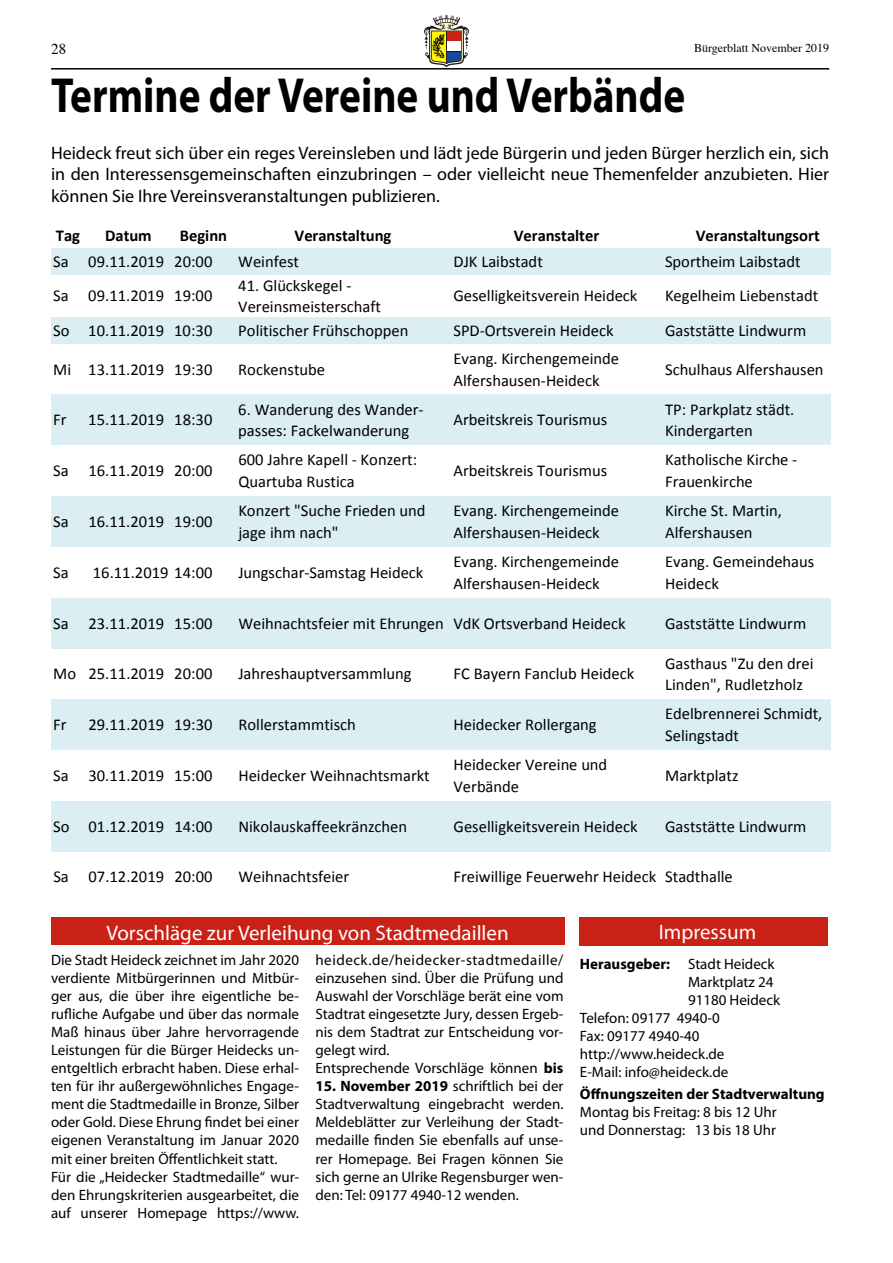
<style>
.page{position:relative;width:893px;height:1263px;background:#fff}
.page>*{position:absolute;margin:0;border:0;box-sizing:border-box;transform-origin:0 0}
.t1{font:700 49.5px "Myriad Pro";color:#000;scale:.83 1}
.t2{font:21px "Myriad Pro";color:#fff}
.t3{font:18px/21.6px "Myriad Pro";color:#000;text-align:justify}
.t4{font:16.5px/21.8px "Calibri";color:#000}
.t5{font:700 16.5px "Calibri";color:#000}
.t6{font:15px/18px "Myriad Pro";color:#000}
.t7{font:700 15px "Myriad Pro";color:#000}
.t8{font:15px "Times";color:#000}
.t9{font:12px "Times";color:#000}
.s1{font-weight:700}
.s2{font-weight:400}
</style>
<div class="page">
<hr style="left:51px;top:68px;width:778px;height:2px;background:#000">
<svg style="left:424px;top:15px;width:45px;height:52px"></svg>
<div style="left:579px;top:917px;width:248px;height:29px;background:#ca2117"></div>
<div style="left:51px;top:917px;width:513px;height:28px;background:#ca2117"></div>
<div style="left:51px;top:248px;width:779px;height:26px;background:#daeef3"></div>
<div style="left:51px;top:318px;width:779px;height:26px;background:#daeef3"></div>
<div style="left:51px;top:394px;width:779px;height:51px;background:#daeef3"></div>
<div style="left:51px;top:496px;width:779px;height:51px;background:#daeef3"></div>
<div style="left:51px;top:598px;width:779px;height:50px;background:#daeef3"></div>
<div style="left:51px;top:699px;width:779px;height:51px;background:#daeef3"></div>
<div style="left:51px;top:801px;width:779px;height:51px;background:#daeef3"></div>
<p class="t8" style="left:51px;top:35px;width:17px">28</p>
<p class="t9" style="left:694px;top:36px;width:137px">Bürgerblatt November 2019</p>
<h1 class="t1" style="left:51px;top:63px;width:765px">Termine der Vereine und Verbände</h1>
<p class="t3" style="left:51px;top:141px;width:780px">Heideck freut sich über ein reges Vereinsleben und lädt jede Bürgerin und jeden Bürger herzlich ein, sich in den Interessensgemeinschaften einzubringen – oder vielleicht neue Themenfelder anzubieten. Hier können Sie Ihre Vereinsveranstaltungen publizieren.</p>
<p class="t5" style="left:56px;top:224px;width:26px">Tag</p>
<p class="t5" style="left:105px;top:224px;width:48px">Datum</p>
<p class="t5" style="left:180px;top:224px;width:49px">Beginn</p>
<p class="t5" style="left:295px;top:224px;width:98px">Veranstaltung</p>
<p class="t5" style="left:514px;top:224px;width:87px">Veranstalter</p>
<p class="t5" style="left:696px;top:224px;width:125px">Veranstaltungsort</p>
<p class="t4" style="left:53px;top:250px;width:161px">Sa 09.11.2019 20:00</p>
<p class="t4" style="left:238px;top:250px;width:62px">Weinfest</p>
<p class="t4" style="left:453px;top:250px;width:91px">DJK Laibstadt</p>
<p class="t4" style="left:665px;top:250px;width:137px">Sportheim Laibstadt</p>
<p class="t4" style="left:53px;top:285px;width:161px">Sa 09.11.2019 19:00</p>
<p class="t4" style="left:238px;top:274px;width:144px">41. Glückskegel -<br>Vereinsmeisterschaft</p>
<p class="t4" style="left:453px;top:285px;width:186px">Geselligkeitsverein Heideck</p>
<p class="t4" style="left:665px;top:285px;width:155px">Kegelheim Liebenstadt</p>
<p class="t4" style="left:53px;top:320px;width:161px">So 10.11.2019 10:30</p>
<p class="t4" style="left:238px;top:320px;width:172px">Politischer Frühschoppen</p>
<p class="t4" style="left:453px;top:320px;width:162px">SPD-Ortsverein Heideck</p>
<p class="t4" style="left:665px;top:320px;width:143px">Gaststätte Lindwurm</p>
<p class="t4" style="left:53px;top:358px;width:161px">Mi 13.11.2019 19:30</p>
<p class="t4" style="left:238px;top:358px;width:88px">Rockenstube</p>
<p class="t4" style="left:453px;top:348px;width:167px">Evang. Kirchengemeinde<br>Alfershausen-Heideck</p>
<p class="t4" style="left:665px;top:358px;width:160px">Schulhaus Alfershausen</p>
<p class="t4" style="left:53px;top:409px;width:15px">Fr</p>
<p class="t4" style="left:88px;top:409px;width:126px">15.11.2019 18:30</p>
<p class="t4" style="left:238px;top:398px;width:187px">6. Wanderung des Wander&shy;passes: Fackelwanderung</p>
<p class="t4" style="left:453px;top:409px;width:155px">Arbeitskreis Tourismus</p>
<p class="t4" style="left:665px;top:398px;width:131px">TP: Parkplatz städt.<br>Kindergarten</p>
<p class="t4" style="left:53px;top:460px;width:161px">Sa 16.11.2019 20:00</p>
<p class="t4" style="left:238px;top:449px;width:180px">600 Jahre Kapell - Konzert:<br>Quartuba Rustica</p>
<p class="t4" style="left:453px;top:460px;width:155px">Arbeitskreis Tourismus</p>
<p class="t4" style="left:665px;top:449px;width:134px">Katholische Kirche -<br>Frauenkirche</p>
<p class="t4" style="left:53px;top:511px;width:161px">Sa 16.11.2019 19:00</p>
<p class="t4" style="left:238px;top:500px;width:189px">Konzert "Suche Frieden und jage ihm nach"</p>
<p class="t4" style="left:453px;top:500px;width:167px">Evang. Kirchengemeinde<br>Alfershausen-Heideck</p>
<p class="t4" style="left:665px;top:500px;width:118px">Kirche St. Martin,<br>Alfershausen</p>
<p class="t4" style="left:53px;top:561px;width:17px">Sa</p>
<p class="t4" style="left:93px;top:561px;width:121px">16.11.2019 14:00</p>
<p class="t4" style="left:238px;top:561px;width:187px">Jungschar-Samstag Heideck</p>
<p class="t4" style="left:453px;top:551px;width:167px">Evang. Kirchengemeinde<br>Alfershausen-Heideck</p>
<p class="t4" style="left:665px;top:551px;width:151px">Evang. Gemeindehaus<br>Heideck</p>
<p class="t4" style="left:53px;top:612px;width:161px">Sa 23.11.2019 15:00</p>
<p class="t4" style="left:238px;top:612px;width:389px">Weihnachtsfeier mit Ehrungen VdK Ortsverband Heideck</p>
<p class="t4" style="left:665px;top:612px;width:143px">Gaststätte Lindwurm</p>
<p class="t4" style="left:53px;top:663px;width:161px">Mo 25.11.2019 20:00</p>
<p class="t4" style="left:238px;top:663px;width:175px">Jahreshauptversammlung</p>
<p class="t4" style="left:454px;top:663px;width:182px">FC Bayern Fanclub Heideck</p>
<p class="t4" style="left:665px;top:652px;width:150px">Gasthaus "Zu den drei<br>Linden", Rudletzholz</p>
<p class="t4" style="left:53px;top:714px;width:15px">Fr</p>
<p class="t4" style="left:88px;top:714px;width:126px">29.11.2019 19:30</p>
<p class="t4" style="left:238px;top:714px;width:119px">Rollerstammtisch</p>
<p class="t4" style="left:454px;top:714px;width:145px">Heidecker Rollergang</p>
<p class="t4" style="left:665px;top:703px;width:159px">Edelbrennerei Schmidt,<br>Selingstadt</p>
<p class="t4" style="left:53px;top:764px;width:161px">Sa 30.11.2019 15:00</p>
<p class="t4" style="left:238px;top:764px;width:193px">Heidecker Weihnachtsmarkt</p>
<p class="t4" style="left:454px;top:754px;width:155px">Heidecker Vereine und<br>Verbände</p>
<p class="t4" style="left:665px;top:764px;width:75px">Marktplatz</p>
<p class="t4" style="left:53px;top:815px;width:161px">So 01.12.2019 14:00</p>
<p class="t4" style="left:238px;top:815px;width:170px">Nikolauskaffeekränzchen</p>
<p class="t4" style="left:454px;top:815px;width:186px">Geselligkeitsverein Heideck</p>
<p class="t4" style="left:665px;top:815px;width:143px">Gaststätte Lindwurm</p>
<p class="t4" style="left:53px;top:866px;width:161px">Sa 07.12.2019 20:00</p>
<p class="t4" style="left:238px;top:866px;width:112px">Weihnachtsfeier</p>
<p class="t4" style="left:454px;top:866px;width:281px">Freiwillige Feuerwehr Heideck Stadthalle</p>
<p class="t2" style="left:106px;top:920px;width:404px">Vorschläge zur Verleihung von Stadtmedaillen</p>
<p class="t6" style="left:51px;top:951px;width:250px">Die Stadt Heideck zeichnet im Jahr 2020 verdiente Mitbürgerinnen und Mitbür&shy;ger aus, die über ihre eigentliche be&shy;rufliche Aufgabe und über das normale Maß hinaus über Jahre hervorragende Leistungen für die Bürger Heidecks un&shy;entgeltlich erbracht haben. Diese erhal&shy;ten für ihr außergewöhnliches Engage&shy;ment die Stadtmedaille in Bronze, Silber oder Gold. Diese Ehrung findet bei einer eigenen Veranstaltung im Januar 2020 mit einer breiten Öffentlichkeit statt.<br>Für die „Heidecker Stadtmedaille“ wur&shy;den Ehrungskriterien ausgearbeitet, die auf unserer Homepage https://www.</p>
<p class="t6" style="left:315px;top:951px;width:250px">heideck.de/heidecker-stadtmedaille/ einzusehen sind. Über die Prüfung und Auswahl der Vorschläge berät eine vom Stadtrat eingesetzte Jury, dessen Ergeb&shy;nis dem Stadtrat zur Entscheidung vor&shy;gelegt wird.<br>Entsprechende Vorschläge können <span class="s1">bis</span></p>
<p class="t6" style="left:315px;top:1077px;width:250px;text-align:justify"><span class="s1">15. November 2019</span> schriftlich bei der Stadtverwaltung eingebracht werden.<br>Meldeblätter zur Verleihung der Stadt&shy;medaille finden Sie ebenfalls auf unse&shy;rer Homepage. Bei Fragen können Sie sich gerne an Ulrike Regensburger wen&shy;den: Tel: 09177 4940-12 wenden.</p>
<p class="t2" style="left:659px;top:919px;width:99px">Impressum</p>
<p class="t7" style="left:580px;top:954px;width:196px">Herausgeber: <span class="s2">Stadt Heideck</span></p>
<p class="t6" style="left:688px;top:973px;width:87px">Marktplatz 24</p>
<p class="t6" style="left:688px;top:991px;width:94px">91180 Heideck</p>
<p class="t6" style="left:580px;top:1009px;width:141px">Telefon: 09177 4940-0</p>
<p class="t6" style="left:580px;top:1027px;width:121px">Fax: 09177 4940-40</p>
<p class="t6" style="left:580px;top:1045px;width:146px">http://www.heideck.de</p>
<p class="t6" style="left:580px;top:1063px;width:150px">E-Mail: info@heideck.de</p>
<p class="t7" style="left:580px;top:1084px;width:246px">Öffnungszeiten der Stadtverwaltung</p>
<p class="t6" style="left:580px;top:1103px;width:198px">Montag bis Freitag: 8 bis 12 Uhr und Donnerstag: 13 bis 18 Uhr</p>
</div>
